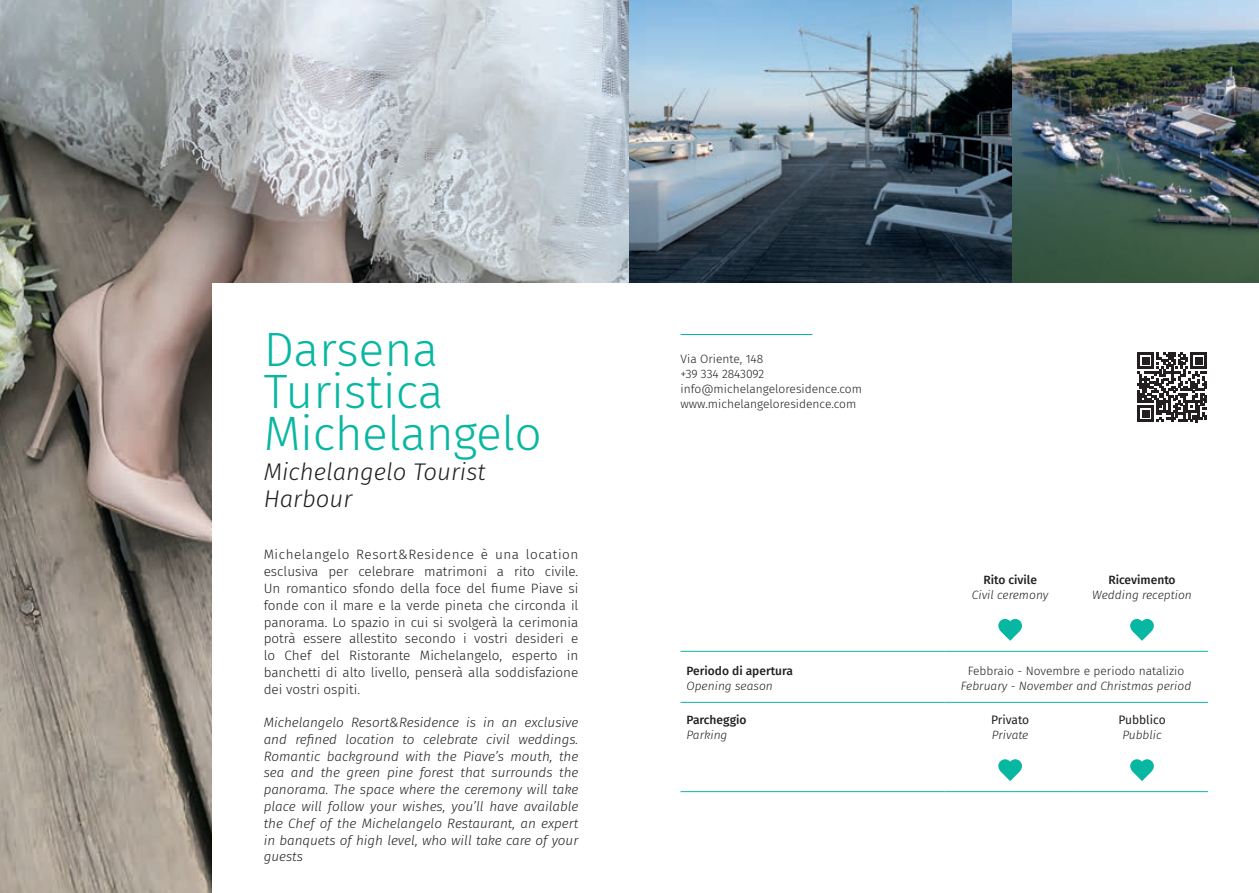
<style>
.page{position:relative;width:1259px;height:893px;background:#fff}
.page>*{position:absolute;margin:0;border:0;box-sizing:border-box;transform-origin:0 0}
.t1{font:300 48px/42px "Fira Sans";letter-spacing:-.01em;color:#08b7a2}
.t2{font:italic 300 24px/27px "Fira Sans";color:#231f20}
.t3{font:300 13.5px/16.8px "Fira Sans";color:#231f20;text-align:justify}
.t4{font:italic 300 13.5px/16.8px "Fira Sans";color:#231f20;text-align:justify}
.t5{font:300 12px/15px "Fira Sans";color:#231f20}
.t6{font:italic 300 12px "Fira Sans";color:#231f20}
.t7{font:500 12px "Fira Sans";color:#231f20}
.t8{font:12px "Fira Sans";color:#231f20}
</style>
<div class="page">
<img style="left:0;top:0;width:629px;height:893px">
<img style="left:629px;top:0;width:383px;height:283px">
<img style="left:1012px;top:0;width:247px;height:283px">
<div style="left:213px;top:283px;width:1046px;height:610px;background:#fff"></div>
<hr style="left:680px;top:334px;width:132px;height:1px;background:#03b5a1">
<hr style="left:680px;top:651px;width:264px;height:1px;background:#08b7a2">
<hr style="left:944px;top:651px;width:132px;height:1px;background:#08b7a2">
<hr style="left:1076px;top:651px;width:132px;height:1px;background:#08b7a2">
<hr style="left:680px;top:702px;width:264px;height:1px;background:#08b7a2">
<hr style="left:944px;top:702px;width:132px;height:1px;background:#08b7a2">
<hr style="left:1076px;top:702px;width:132px;height:1px;background:#08b7a2">
<hr style="left:680px;top:791px;width:264px;height:1px;background:#08b7a2">
<hr style="left:944px;top:791px;width:132px;height:1px;background:#08b7a2">
<hr style="left:1076px;top:791px;width:132px;height:1px;background:#08b7a2">
<svg style="left:998px;top:619px;width:24px;height:22px"></svg>
<svg style="left:1130px;top:619px;width:23px;height:22px"></svg>
<svg style="left:998px;top:759px;width:24px;height:22px"></svg>
<svg style="left:1130px;top:759px;width:23px;height:22px"></svg>
<svg style="left:1137px;top:352px;width:70px;height:70px"></svg>
<h1 class="t1" style="left:264px;top:328px;width:280px">Darsena<br>Turistica<br>Michelangelo</h1>
<h2 class="t2" style="left:264px;top:458px;width:223px">Michelangelo Tourist<br>Harbour</h2>
<p class="t3" style="left:264px;top:546px;width:316px">Michelangelo Resort&amp;Residence è una location esclusiva per celebrare matrimoni a rito civile.<br>Un romantico sfondo della foce del fiume Piave si fonde con il mare e la verde pineta che circonda il panorama. Lo spazio in cui si svolgerà la cerimonia potrà essere allestito secondo i vostri desideri e lo Chef del Ristorante Michelangelo, esperto in banchetti di alto livello, penserà alla soddisfazione dei vostri ospiti.</p>
<p class="t4" style="left:264px;top:714px;width:316px">Michelangelo Resort&amp;Residence is in an exclusive and refined location to celebrate civil weddings.<br>Romantic background with the Piave’s mouth, the sea and the green pine forest that surrounds the panorama. The space where the ceremony will take place will follow your wishes, you’ll have available the Chef of the Michelangelo Restaurant, an expert in banquets of high level, who will take care of your guests</p>
<p class="t5" style="left:680px;top:351px;width:183px">Via Oriente, 148<br>+39 334 2843092 info@michelangeloresidence.com www.michelangeloresidence.com</p>
<p class="t7" style="left:686px;top:661px;width:108px">Periodo di apertura</p>
<p class="t6" style="left:686px;top:677px;width:88px">Opening season</p>
<p class="t7" style="left:686px;top:710px;width:61px">Parcheggio</p>
<p class="t6" style="left:686px;top:726px;width:42px">Parking</p>
<p class="t7" style="left:983px;top:570px;width:55px">Rito civile</p>
<p class="t6" style="left:972px;top:586px;width:78px">Civil ceremony</p>
<p class="t7" style="left:1108px;top:570px;width:69px">Ricevimento</p>
<p class="t6" style="left:1092px;top:586px;width:101px">Wedding reception</p>
<p class="t5" style="left:968px;top:663px;width:218px">Febbraio - Novembre e periodo natalizio</p>
<p class="t6" style="left:961px;top:677px;width:232px">February - November and Christmas period</p>
<p class="t8" style="left:991px;top:711px;width:40px">Privato</p>
<p class="t6" style="left:992px;top:726px;width:38px">Private</p>
<p class="t8" style="left:1118px;top:711px;width:49px">Pubblico</p>
<p class="t6" style="left:1122px;top:726px;width:41px">Pubblic</p>
</div>
